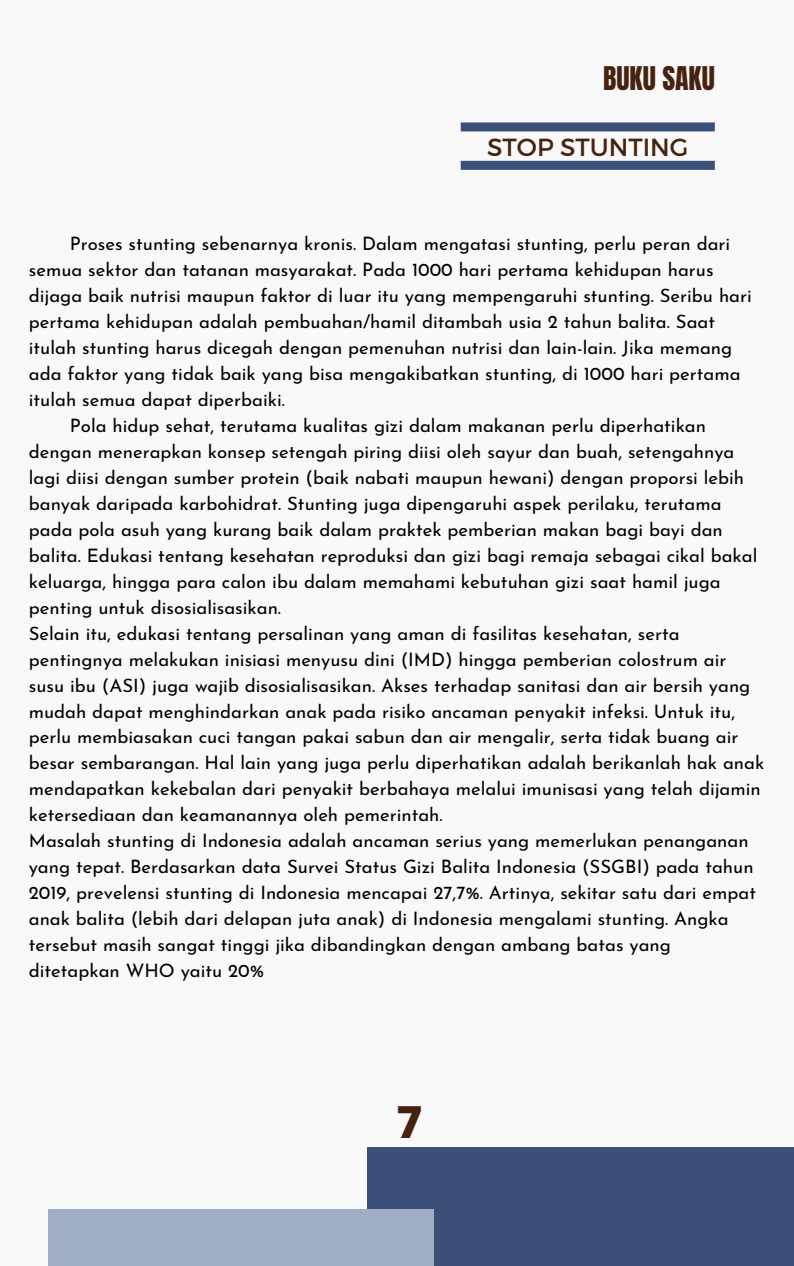
<style>
.page{position:relative;width:794px;height:1266px;background:#fff}
.page>*{position:absolute;margin:0;border:0;box-sizing:border-box;transform-origin:0 0}
.t1{font:800 44.25px "Open Sans";color:#462311}
.t2{font:27.75px "Anton";color:#462311}
.t3{font:24.75px "Montserrat";color:#462311}
.t4{font:18.52px "Josefin Sans";color:#000}
</style>
<div class="page">
<div style="left:0;top:0;width:793px;height:1266px;background:#f8f9f8"></div>
<div style="left:460px;top:122px;width:254px;height:9px;background:#3b5078"></div>
<div style="left:460px;top:161px;width:254px;height:9px;background:#3b5078"></div>
<div style="left:367px;top:1147px;width:426px;height:119px;background:#3b5078"></div>
<div style="left:48px;top:1209px;width:385px;height:57px;background:#a1adc5"></div>
<h2 class="t2" style="left:602px;top:59px;width:113px">BUKU SAKU</h2>
<h3 class="t3" style="left:487px;top:131px;width:203px">STOP STUNTING</h3>
<p class="t4" style="left:70px;top:236px;width:661px">Proses stunting sebenarnya kronis. Dalam mengatasi stunting, perlu peran dari</p>
<p class="t4" style="left:29px;top:262px;width:686px">semua sektor dan tatanan masyarakat. Pada 1000 hari pertama kehidupan harus</p>
<p class="t4" style="left:29px;top:288px;width:724px">dijaga baik nutrisi maupun faktor di luar itu yang mempengaruhi stunting. Seribu hari</p>
<p class="t4" style="left:29px;top:314px;width:687px">pertama kehidupan adalah pembuahan/hamil ditambah usia 2 tahun balita. Saat</p>
<p class="t4" style="left:29px;top:340px;width:704px">itulah stunting harus dicegah dengan pemenuhan nutrisi dan lain-lain. Jika memang</p>
<p class="t4" style="left:29px;top:366px;width:713px">ada faktor yang tidak baik yang bisa mengakibatkan stunting, di 1000 hari pertama</p>
<p class="t4" style="left:29px;top:392px;width:257px">itulah semua dapat diperbaiki.</p>
<p class="t4" style="left:70px;top:418px;width:637px">Pola hidup sehat, terutama kualitas gizi dalam makanan perlu diperhatikan</p>
<p class="t4" style="left:29px;top:444px;width:706px">dengan menerapkan konsep setengah piring diisi oleh sayur dan buah, setengahnya</p>
<p class="t4" style="left:29px;top:470px;width:716px">lagi diisi dengan sumber protein (baik nabati maupun hewani) dengan proporsi lebih</p>
<p class="t4" style="left:29px;top:496px;width:694px">banyak daripada karbohidrat. Stunting juga dipengaruhi aspek perilaku, terutama</p>
<p class="t4" style="left:29px;top:522px;width:695px">pada pola asuh yang kurang baik dalam praktek pemberian makan bagi bayi dan</p>
<p class="t4" style="left:29px;top:548px;width:729px">balita. Edukasi tentang kesehatan reproduksi dan gizi bagi remaja sebagai cikal bakal</p>
<p class="t4" style="left:29px;top:574px;width:693px">keluarga, hingga para calon ibu dalam memahami kebutuhan gizi saat hamil juga</p>
<p class="t4" style="left:29px;top:600px;width:254px">penting untuk disosialisasikan.</p>
<p class="t4" style="left:29px;top:626px;width:652px">Selain itu, edukasi tentang persalinan yang aman di fasilitas kesehatan, serta</p>
<p class="t4" style="left:29px;top:652px;width:698px">pentingnya melakukan inisiasi menyusu dini (IMD) hingga pemberian colostrum air</p>
<p class="t4" style="left:29px;top:677px;width:722px">susu ibu (ASI) juga wajib disosialisasikan. Akses terhadap sanitasi dan air bersih yang</p>
<p class="t4" style="left:29px;top:703px;width:707px">mudah dapat menghindarkan anak pada risiko ancaman penyakit infeksi. Untuk itu,</p>
<p class="t4" style="left:29px;top:729px;width:710px">perlu membiasakan cuci tangan pakai sabun dan air mengalir, serta tidak buang air</p>
<p class="t4" style="left:29px;top:755px;width:736px">besar sembarangan. Hal lain yang juga perlu diperhatikan adalah berikanlah hak anak</p>
<p class="t4" style="left:29px;top:781px;width:733px">mendapatkan kekebalan dari penyakit berbahaya melalui imunisasi yang telah dijamin</p>
<p class="t4" style="left:29px;top:807px;width:415px">ketersediaan dan keamanannya oleh pemerintah.</p>
<p class="t4" style="left:29px;top:833px;width:721px">Masalah stunting di Indonesia adalah ancaman serius yang memerlukan penanganan</p>
<p class="t4" style="left:29px;top:859px;width:725px">yang tepat. Berdasarkan data Survei Status Gizi Balita Indonesia (SSGBI) pada tahun</p>
<p class="t4" style="left:29px;top:885px;width:728px">2019, prevelensi stunting di Indonesia mencapai 27,7%. Artinya, sekitar satu dari empat</p>
<p class="t4" style="left:29px;top:911px;width:701px">anak balita (lebih dari delapan juta anak) di Indonesia mengalami stunting. Angka</p>
<p class="t4" style="left:29px;top:937px;width:643px">tersebut masih sangat tinggi jika dibandingkan dengan ambang batas yang</p>
<p class="t4" style="left:29px;top:963px;width:237px">ditetapkan WHO yaitu 20%</p>
<h1 class="t1" style="left:396px;top:1090px;width:27px">7</h1>
</div>
